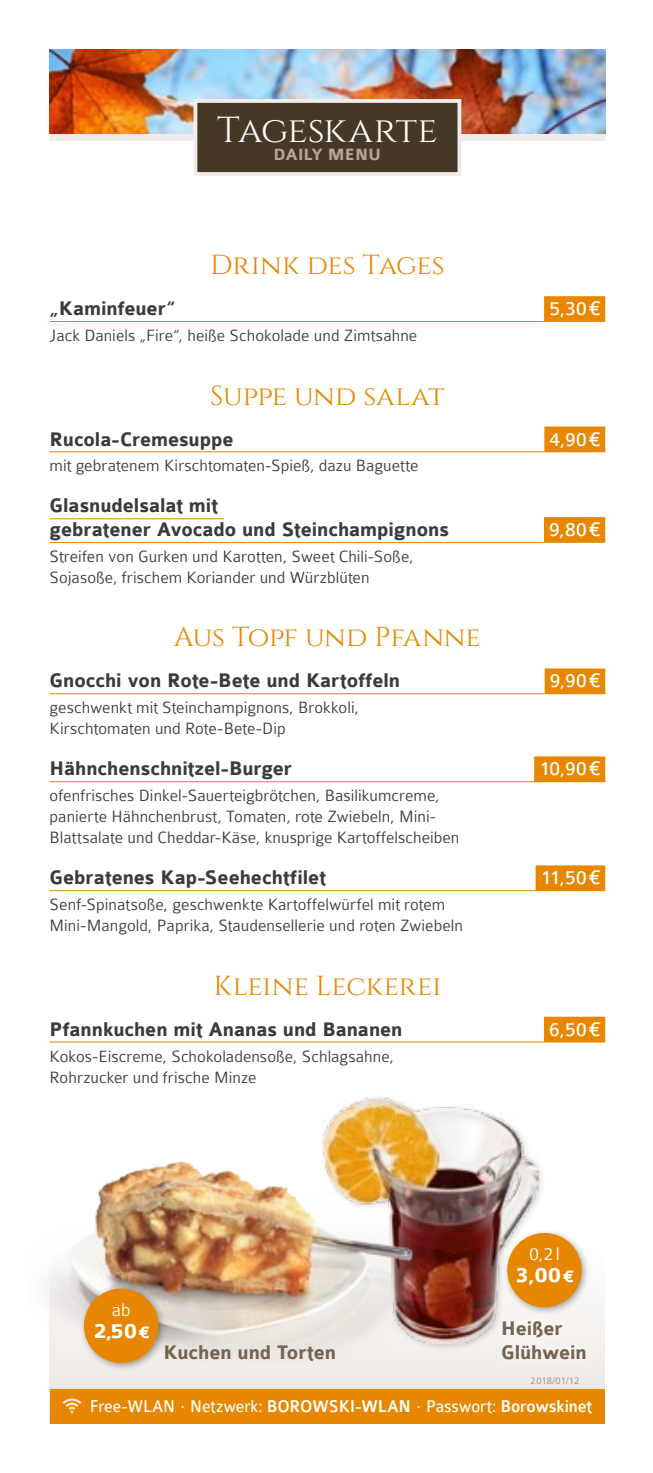
<style>
.page{position:relative;width:653px;height:1473px;background:#fff}
.page>*{position:absolute;margin:0;border:0;box-sizing:border-box;transform-origin:0 0}
.t1{font:36.05px "Cinzel";letter-spacing:-.025em;color:#fff}
.t2{font:27.47px "Cinzel";letter-spacing:-.015em;color:#e78700}
.t3{font:700 22.75px "Colaborate";color:#fff}
.t4{font:700 21px/23.6px "Colaborate";letter-spacing:-.005em;color:#3b3b3a}
.t5{font:21px "Colaborate";letter-spacing:.015em;color:#fff}
.t6{font:700 21px/23.6px "Colaborate";letter-spacing:-.005em;color:#756452}
.t7{font:300 19.25px "Colaborate";color:#fff}
.t8{font:18.2px "Colaborate";letter-spacing:-.005em;color:#fff;scale:.94 1}
.t9{font:300 17.5px/21px "Colaborate";letter-spacing:.005em;color:#3b3b3a}
.t10{font:700 17.5px "Colaborate";color:#b3a697}
.t11{font:300 10.5px "Colaborate";letter-spacing:.01em;color:#a99b8b}
.s1{font-size:17.5px}
.s2{font-weight:500}
</style>
<div class="page">
<img style="left:50px;top:50px;width:555px;height:84px">
<div style="left:50px;top:1250px;width:555px;height:174px;background:#efeae7"></div>
<div style="left:50px;top:134px;width:555px;height:7px;background:#f0ece9"></div>
<div style="left:193px;top:99px;width:268px;height:77px;background:#463827;border:4px solid #f0ece9"></div>
<div style="left:50px;top:1389px;width:554px;height:35px;background:#e78700"></div>
<svg style="left:62px;top:1398px;width:20px;height:15px"></svg>
<hr style="left:50px;top:321px;width:494px;height:1px;background:#e78700">
<div style="left:544px;top:296px;width:61px;height:26px;background:#e78700"></div>
<hr style="left:50px;top:451px;width:494px;height:1px;background:#e78700">
<div style="left:544px;top:426px;width:61px;height:26px;background:#e78700"></div>
<hr style="left:50px;top:518px;width:174px;height:1px;background:#e78700">
<hr style="left:50px;top:542px;width:494px;height:1px;background:#e78700">
<div style="left:544px;top:517px;width:61px;height:26px;background:#e78700"></div>
<hr style="left:50px;top:693px;width:495px;height:1px;background:#e78700">
<div style="left:545px;top:668px;width:60px;height:26px;background:#e78700"></div>
<hr style="left:50px;top:781px;width:484px;height:1px;background:#e78700">
<div style="left:534px;top:756px;width:71px;height:26px;background:#e78700"></div>
<hr style="left:50px;top:890px;width:486px;height:1px;background:#e78700">
<div style="left:536px;top:865px;width:69px;height:26px;background:#e78700"></div>
<hr style="left:50px;top:1041px;width:494px;height:1px;background:#e78700">
<div style="left:544px;top:1017px;width:61px;height:25px;background:#e78700"></div>
<div style="left:494px;top:1313px;width:101px;height:56px;background:#f4f2f0"></div>
<div style="left:318px;top:1094px;width:228px;height:257px;background:#281d0f;opacity:.2"></div>
<img style="left:322px;top:1098px;width:216px;height:246px">
<div style="left:504px;top:1229px;width:86px;height:86px;background:#281d0f;opacity:.4"></div>
<div style="left:507px;top:1233px;width:75px;height:74px;background:#e78700;border-radius:50%"></div>
<img style="left:47px;top:1141px;width:391px;height:227px">
<div style="left:81px;top:1285px;width:85px;height:86px;background:#281d0f;opacity:.4"></div>
<div style="left:84px;top:1288px;width:74px;height:75px;background:#e78700;border-radius:50%"></div>
<h1 class="t1" style="left:217px;top:109px;width:222px">Tageskarte</h1>
<p class="t10" style="left:274px;top:146px;width:109px">DAILY MENU</p>
<h2 class="t2" style="left:210px;top:249px;width:236px">Drink des Tages</h2>
<p class="t4" style="left:50px;top:297px;width:127px">„Kaminfeuer“</p>
<p class="t5" style="left:549px;top:298px;width:52px">5,30¤</p>
<p class="t9" style="left:50px;top:325px;width:369px">Jack Daniels „Fire“, heiße Schokolade und Zimtsahne</p>
<h2 class="t2" style="left:210px;top:379px;width:236px">Suppe und salat</h2>
<p class="t4" style="left:50px;top:428px;width:185px">Rucola-Cremesuppe</p>
<p class="t5" style="left:550px;top:428px;width:52px">4,90¤</p>
<p class="t9" style="left:50px;top:455px;width:370px">mit gebratenem Kirschtomaten-Spieß, dazu Baguette</p>
<p class="t4" style="left:50px;top:495px;width:401px">Glasnudelsalat mit<br>gebratener Avocado und Steinchampignons</p>
<p class="t5" style="left:549px;top:518px;width:52px">9,80¤</p>
<p class="t9" style="left:50px;top:546px;width:366px">Streifen von Gurken und Karotten, Sweet Chili-Soße,<br>Sojasoße, frischem Koriander und Würzblüten</p>
<h2 class="t2" style="left:174px;top:621px;width:308px">Aus Topf und Pfanne</h2>
<p class="t4" style="left:50px;top:670px;width:352px">Gnocchi von Rote-Bete und Kartoffeln</p>
<p class="t5" style="left:550px;top:670px;width:51px">9,90¤</p>
<p class="t9" style="left:50px;top:697px;width:311px">geschwenkt mit Steinchampignons, Brokkoli,<br>Kirschtomaten und Rote-Bete-Dip</p>
<p class="t4" style="left:50px;top:757px;width:244px">Hähnchenschnitzel-Burger</p>
<p class="t5" style="left:539px;top:758px;width:62px">10,90¤</p>
<p class="t9" style="left:50px;top:785px;width:411px">ofenfrisches Dinkel-Sauerteigbrötchen, Basilikumcreme, panierte Hähnchenbrust, Tomaten, rote Zwiebeln, Mini-<br>Blattsalate und Cheddar-Käse, knusprige Kartoffelscheiben</p>
<p class="t4" style="left:50px;top:866px;width:278px">Gebratenes Kap-Seehechtfilet</p>
<p class="t5" style="left:541px;top:867px;width:60px">11,50¤</p>
<p class="t9" style="left:50px;top:894px;width:415px">Senf-Spinatsoße, geschwenkte Kartoffelwürfel mit rotem<br>Mini-Mangold, Paprika, Staudensellerie und roten Zwiebeln</p>
<h2 class="t2" style="left:213px;top:969px;width:229px">Kleine Leckerei</h2>
<p class="t4" style="left:50px;top:1018px;width:354px">Pfannkuchen mit Ananas und Bananen</p>
<p class="t5" style="left:549px;top:1018px;width:52px">6,50¤</p>
<p class="t9" style="left:50px;top:1046px;width:346px">Kokos-Eiscreme, Schokoladensoße, Schlagsahne,<br>Rohrzucker und frische Minze</p>
<p class="t7" style="left:112px;top:1300px;width:20px">ab</p>
<h3 class="t3" style="left:93px;top:1318px;width:57px">2,50<span class="s1">€</span></h3>
<p class="t6" style="left:163px;top:1341px;width:174px">Kuchen und Torten</p>
<p class="t7" style="left:529px;top:1244px;width:32px">0,2 l</p>
<h3 class="t3" style="left:516px;top:1263px;width:59px">3,00<span class="s1">€</span></h3>
<p class="t6" style="left:501px;top:1317px;width:87px">Heißer<br>Glühwein</p>
<p class="t11" style="left:531px;top:1375px;width:50px">2018/01/12</p>
<p class="t8" style="left:90px;top:1397px;width:536px">Free-WLAN · Netzwerk: <span class="s2">BOROWSKI-WLAN</span> · Passwort: <span class="s2">Borowskinet</span></p>
</div>
